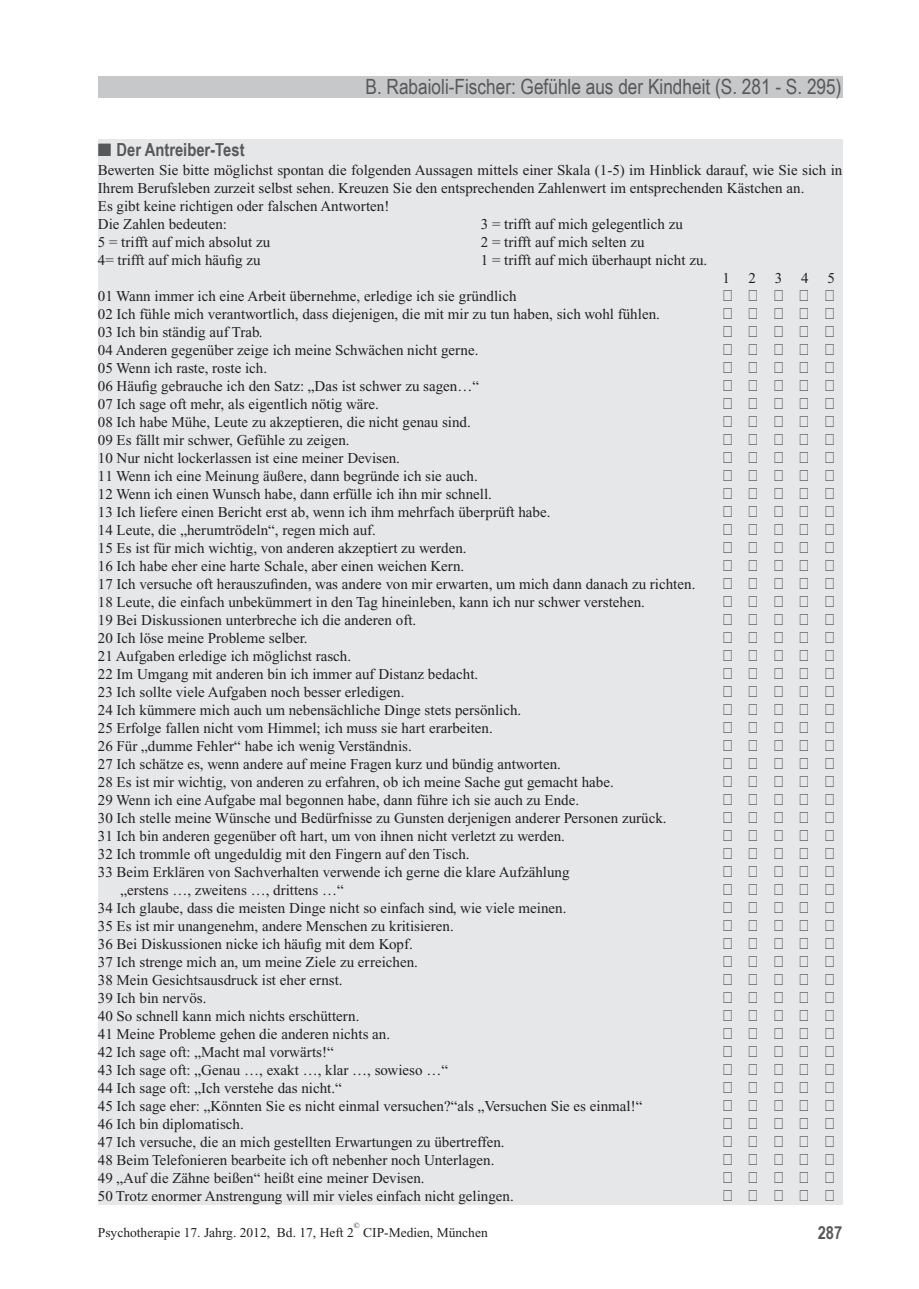
<style>
.page{position:relative;width:919px;height:1289px;background:#fff}
.page>*{position:absolute;margin:0;border:0;box-sizing:border-box;transform-origin:0 0}
.t1{font:21px "Arial Narrow";color:#57585a}
.t2{font:700 18px "Arial Narrow";color:#57585a}
.t3{font:15px/18px "Times New Roman";color:#231f20}
.t4{font:13.5px "Times New Roman";color:#231f20}
.t5{font:7.8px "Times New Roman";color:#231f20}
</style>
<div class="page">
<div style="left:98px;top:77px;width:744px;height:21px;background:#c7c8ca"></div>
<div style="left:98px;top:139px;width:744px;height:1065px;background:#e6e7e9"></div>
<h1 class="t1" style="left:365px;top:74px;width:477px">B. Rabaioli-Fischer: Gefühle aus der Kindheit (S. 281 - S. 295)</h1>
<p class="t2" style="left:98px;top:139px;width:148px">■ Der Antreiber-Test</p>
<p class="t3" style="left:98px;top:161px;width:746px">Bewerten Sie bitte möglichst spontan die folgenden Aussagen mittels einer Skala (1-5) im Hinblick darauf, wie Sie sich in Ihrem Berufsleben zurzeit selbst sehen. Kreuzen Sie den entsprechenden Zahlenwert im entsprechenden Kästchen an.<br>Es gibt keine richtigen oder falschen Antworten!<br>Die Zahlen bedeuten:<br>5 = trifft auf mich absolut zu<br>4= trifft auf mich häufig zu</p>
<p class="t3" style="left:98px;top:287px;width:420px">01 Wann immer ich eine Arbeit übernehme, erledige ich sie gründlich</p>
<p class="t3" style="left:98px;top:305px;width:563px">02 Ich fühle mich verantwortlich, dass diejenigen, die mit mir zu tun haben, sich wohl fühlen.</p>
<p class="t3" style="left:98px;top:323px;width:166px">03 Ich bin ständig auf Trab.</p>
<p class="t3" style="left:98px;top:341px;width:382px">04 Anderen gegenüber zeige ich meine Schwächen nicht gerne.</p>
<p class="t3" style="left:98px;top:359px;width:171px">05 Wenn ich raste, roste ich.</p>
<p class="t3" style="left:98px;top:377px;width:383px">06 Häufig gebrauche ich den Satz: „Das ist schwer zu sagen…“</p>
<p class="t3" style="left:98px;top:395px;width:283px">07 Ich sage oft mehr, als eigentlich nötig wäre.</p>
<p class="t3" style="left:98px;top:413px;width:374px">08 Ich habe Mühe, Leute zu akzeptieren, die nicht genau sind.</p>
<p class="t3" style="left:98px;top:431px;width:253px">09 Es fällt mir schwer, Gefühle zu zeigen.</p>
<p class="t3" style="left:98px;top:449px;width:303px">10 Nur nicht lockerlassen ist eine meiner Devisen.</p>
<p class="t3" style="left:98px;top:467px;width:381px">11 Wenn ich eine Meinung äußere, dann begründe ich sie auch.</p>
<p class="t3" style="left:98px;top:485px;width:395px">12 Wenn ich einen Wunsch habe, dann erfülle ich ihn mir schnell.</p>
<p class="t3" style="left:98px;top:503px;width:454px">13 Ich liefere einen Bericht erst ab, wenn ich ihm mehrfach überprüft habe.</p>
<p class="t3" style="left:98px;top:521px;width:279px">14 Leute, die „herumtrödeln“, regen mich auf.</p>
<p class="t3" style="left:98px;top:539px;width:370px">15 Es ist für mich wichtig, von anderen akzeptiert zu werden.</p>
<p class="t3" style="left:98px;top:557px;width:368px">16 Ich habe eher eine harte Schale, aber einen weichen Kern.</p>
<p class="t3" style="left:98px;top:575px;width:599px">17 Ich versuche oft herauszufinden, was andere von mir erwarten, um mich dann danach zu richten.</p>
<p class="t3" style="left:98px;top:593px;width:548px">18 Leute, die einfach unbekümmert in den Tag hineinleben, kann ich nur schwer verstehen.</p>
<p class="t3" style="left:98px;top:611px;width:320px">19 Bei Diskussionen unterbreche ich die anderen oft.</p>
<p class="t3" style="left:98px;top:629px;width:211px">20 Ich löse meine Probleme selber.</p>
<p class="t3" style="left:98px;top:647px;width:255px">21 Aufgaben erledige ich möglichst rasch.</p>
<p class="t3" style="left:98px;top:665px;width:382px">22 Im Umgang mit anderen bin ich immer auf Distanz bedacht.</p>
<p class="t3" style="left:98px;top:683px;width:308px">23 Ich sollte viele Aufgaben noch besser erledigen.</p>
<p class="t3" style="left:98px;top:701px;width:425px">24 Ich kümmere mich auch um nebensächliche Dinge stets persönlich.</p>
<p class="t3" style="left:98px;top:719px;width:396px">25 Erfolge fallen nicht vom Himmel; ich muss sie hart erarbeiten.</p>
<p class="t3" style="left:98px;top:737px;width:315px">26 Für „dumme Fehler“ habe ich wenig Verständnis.</p>
<p class="t3" style="left:98px;top:755px;width:464px">27 Ich schätze es, wenn andere auf meine Fragen kurz und bündig antworten.</p>
<p class="t3" style="left:98px;top:773px;width:517px">28 Es ist mir wichtig, von anderen zu erfahren, ob ich meine Sache gut gemacht habe.</p>
<p class="t3" style="left:98px;top:791px;width:482px">29 Wenn ich eine Aufgabe mal begonnen habe, dann führe ich sie auch zu Ende.</p>
<p class="t3" style="left:98px;top:809px;width:570px">30 Ich stelle meine Wünsche und Bedürfnisse zu Gunsten derjenigen anderer Personen zurück.</p>
<p class="t3" style="left:98px;top:827px;width:468px">31 Ich bin anderen gegenüber oft hart, um von ihnen nicht verletzt zu werden.</p>
<p class="t3" style="left:98px;top:845px;width:373px">32 Ich trommle oft ungeduldig mit den Fingern auf den Tisch.</p>
<p class="t3" style="left:98px;top:863px;width:473px">33 Beim Erklären von Sachverhalten verwende ich gerne die klare Aufzählung</p>
<p class="t3" style="left:120px;top:881px;width:225px">„erstens …, zweitens …, drittens …“</p>
<p class="t3" style="left:98px;top:899px;width:470px">34 Ich glaube, dass die meisten Dinge nicht so einfach sind, wie viele meinen.</p>
<p class="t3" style="left:98px;top:917px;width:357px">35 Es ist mir unangenehm, andere Menschen zu kritisieren.</p>
<p class="t3" style="left:98px;top:935px;width:316px">36 Bei Diskussionen nicke ich häufig mit dem Kopf.</p>
<p class="t3" style="left:98px;top:953px;width:321px">37 Ich strenge mich an, um meine Ziele zu erreichen.</p>
<p class="t3" style="left:98px;top:971px;width:246px">38 Mein Gesichtsausdruck ist eher ernst.</p>
<p class="t3" style="left:98px;top:989px;width:110px">39 Ich bin nervös.</p>
<p class="t3" style="left:98px;top:1007px;width:263px">40 So schnell kann mich nichts erschüttern.</p>
<p class="t3" style="left:98px;top:1025px;width:294px">41 Meine Probleme gehen die anderen nichts an.</p>
<p class="t3" style="left:98px;top:1043px;width:237px">42 Ich sage oft: „Macht mal vorwärts!“</p>
<p class="t3" style="left:98px;top:1061px;width:351px">43 Ich sage oft: „Genau …, exakt …, klar …, sowieso …“</p>
<p class="t3" style="left:98px;top:1079px;width:245px">44 Ich sage oft: „Ich verstehe das nicht.“</p>
<p class="t3" style="left:98px;top:1097px;width:546px">45 Ich sage eher: „Könnten Sie es nicht einmal versuchen?“als „Versuchen Sie es einmal!“</p>
<p class="t3" style="left:98px;top:1115px;width:147px">46 Ich bin diplomatisch.</p>
<p class="t3" style="left:98px;top:1133px;width:408px">47 Ich versuche, die an mich gestellten Erwartungen zu übertreffen.</p>
<p class="t3" style="left:98px;top:1151px;width:398px">48 Beim Telefonieren bearbeite ich oft nebenher noch Unterlagen.</p>
<p class="t3" style="left:98px;top:1169px;width:328px">49 „Auf die Zähne beißen“ heißt eine meiner Devisen.</p>
<p class="t3" style="left:98px;top:1187px;width:417px">50 Trotz enormer Anstrengung will mir vieles einfach nicht gelingen.</p>
<p class="t3" style="left:480px;top:215px;width:228px">3 = trifft auf mich gelegentlich zu<br>2 = trifft auf mich selten zu<br>1 = trifft auf mich überhaupt nicht zu.</p>
<p class="t3" style="left:722px;top:269px;width:9px">1</p>
<p class="t3" style="left:748px;top:269px;width:9px">2</p>
<p class="t3" style="left:774px;top:269px;width:9px">3</p>
<p class="t3" style="left:801px;top:269px;width:9px">4</p>
<p class="t3" style="left:827px;top:269px;width:9px">5</p>
<p class="t5" style="left:354px;top:1221px;width:7px">©</p>
<p class="t4" style="left:98px;top:1225px;width:257px">Psychotherapie 17. Jahrg. 2012, Bd. 17, Heft 2</p>
<p class="t4" style="left:363px;top:1225px;width:126px">CIP-Medien, München</p>
<p class="t2" style="left:817px;top:1221px;width:26px">287</p>
</div>
